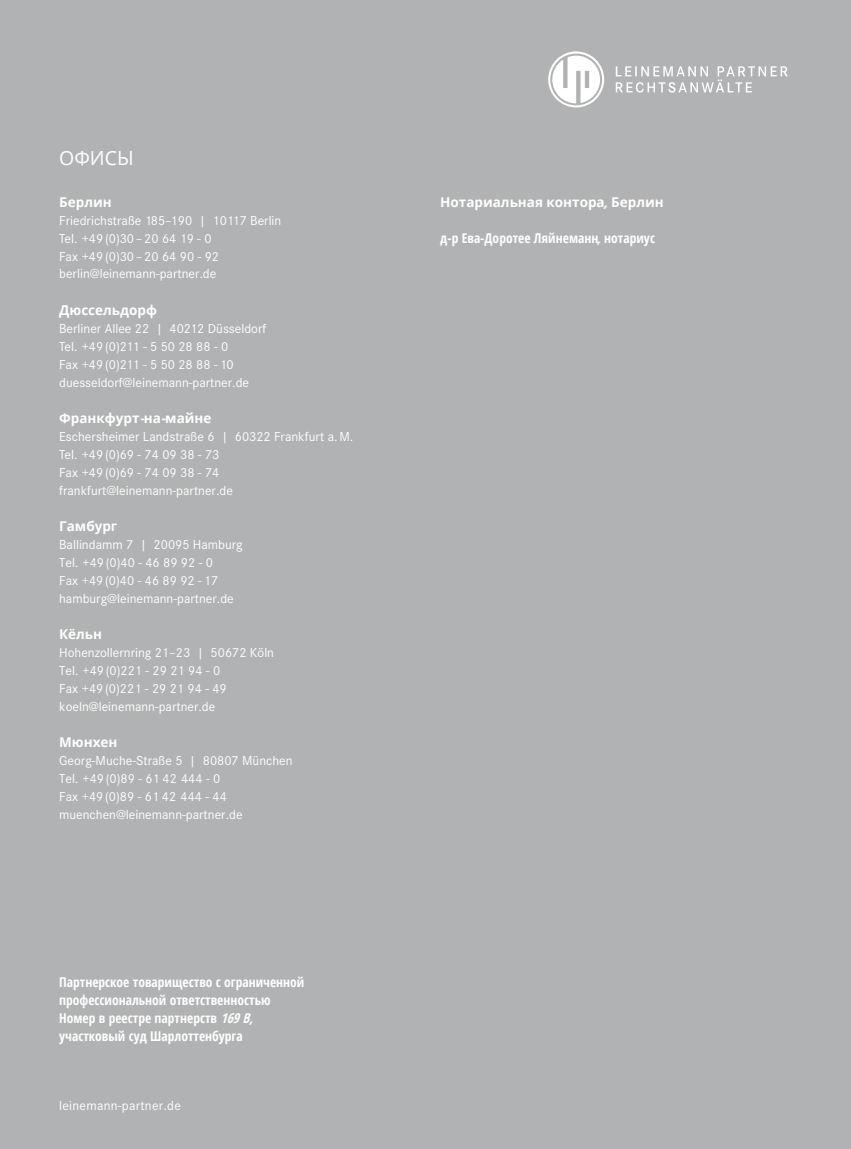
<style>
.page{position:relative;width:851px;height:1149px;background:#fff}
.page>*{position:absolute;margin:0;border:0;box-sizing:border-box;transform-origin:0 0}
.t1{font:19.5px "Open Sans";color:#fff}
.t2{font:13.5px/17.9px "Corporate S";color:#fff}
.t3{font:700 condensed 13.5px/17.9px "Open Sans";color:#fff}
.t4{font:700 13.5px "Open Sans";color:#fff}
.s1{font-style:italic}
</style>
<div class="page">
<div style="left:0;top:0;width:850px;height:1148px;background:#b1b2b3"></div>
<svg style="left:615px;top:66px;width:172px;height:27px"></svg>
<svg style="left:548px;top:51px;width:56px;height:56px"></svg>
<h1 class="t1" style="left:59px;top:144px;width:76px">ОФИСЫ</h1>
<p class="t4" style="left:59px;top:192px;width:54px">Берлин</p>
<p class="t2" style="left:59px;top:211px;width:224px">Friedrichstraße 185–190 | 10117 Berlin tel. +49 (0)30 – 20 64 19 - 0<br>Fax +49 (0)30 – 20 64 90 - 92 berlin@leinemann-partner.de</p>
<p class="t4" style="left:59px;top:300px;width:99px">Дюссельдорф</p>
<p class="t2" style="left:59px;top:319px;width:208px">Berliner allee 22 | 40212 düsseldorf tel. +49 (0)211 - 5 50 28 88 - 0<br>Fax +49 (0)211 - 5 50 28 88 - 10 duesseldorf@leinemann-partner.de</p>
<p class="t4" style="left:59px;top:408px;width:154px">Франкфурт<span class="s1">-</span>на<span class="s1">-</span>майне</p>
<p class="t2" style="left:59px;top:427px;width:295px">eschersheimer Landstraße 6 | 60322 Frankfurt a. M. tel. +49 (0)69 - 74 09 38 - 73<br>Fax +49 (0)69 - 74 09 38 - 74 frankfurt@leinemann-partner.de</p>
<p class="t4" style="left:59px;top:516px;width:60px">Гамбург</p>
<p class="t2" style="left:59px;top:535px;width:185px">Ballindamm 7 | 20095 Hamburg tel. +49 (0)40 - 46 89 92 - 0<br>Fax +49 (0)40 - 46 89 92 - 17 hamburg@leinemann-partner.de</p>
<p class="t4" style="left:59px;top:624px;width:44px">Кёльн</p>
<p class="t2" style="left:59px;top:643px;width:216px">Hohenzollernring 21–23 | 50672 Köln tel. +49 (0)221 - 29 21 94 - 0<br>Fax +49 (0)221 - 29 21 94 - 49 koeln@leinemann-partner.de</p>
<p class="t4" style="left:59px;top:732px;width:60px">Мюнхен</p>
<p class="t2" style="left:59px;top:751px;width:235px">Georg-Muche-Straße 5 | 80807 München tel. +49 (0)89 - 61 42 444 - 0<br>Fax +49 (0)89 - 61 42 444 - 44 muenchen@leinemann-partner.de</p>
<p class="t3" style="left:59px;top:972px;width:247px">Партнерское товарищество с ограниченной профессиональной ответственностью Номер в реестре партнерств <span class="s1">169B, </span>участковый суд Шарлоттенбурга</p>
<p class="t2" style="left:59px;top:1096px;width:123px">leinemann-partner.de</p>
<p class="t4" style="left:440px;top:193px;width:225px">Нотариальная контора<span class="s1">,</span>Берлин</p>
<p class="t3" style="left:440px;top:228px;width:216px">д<span class="s1">-</span>р Ева<span class="s1">-</span>Доротее Ляйнеманн<span class="s1">,</span>нотариус</p>
</div>
